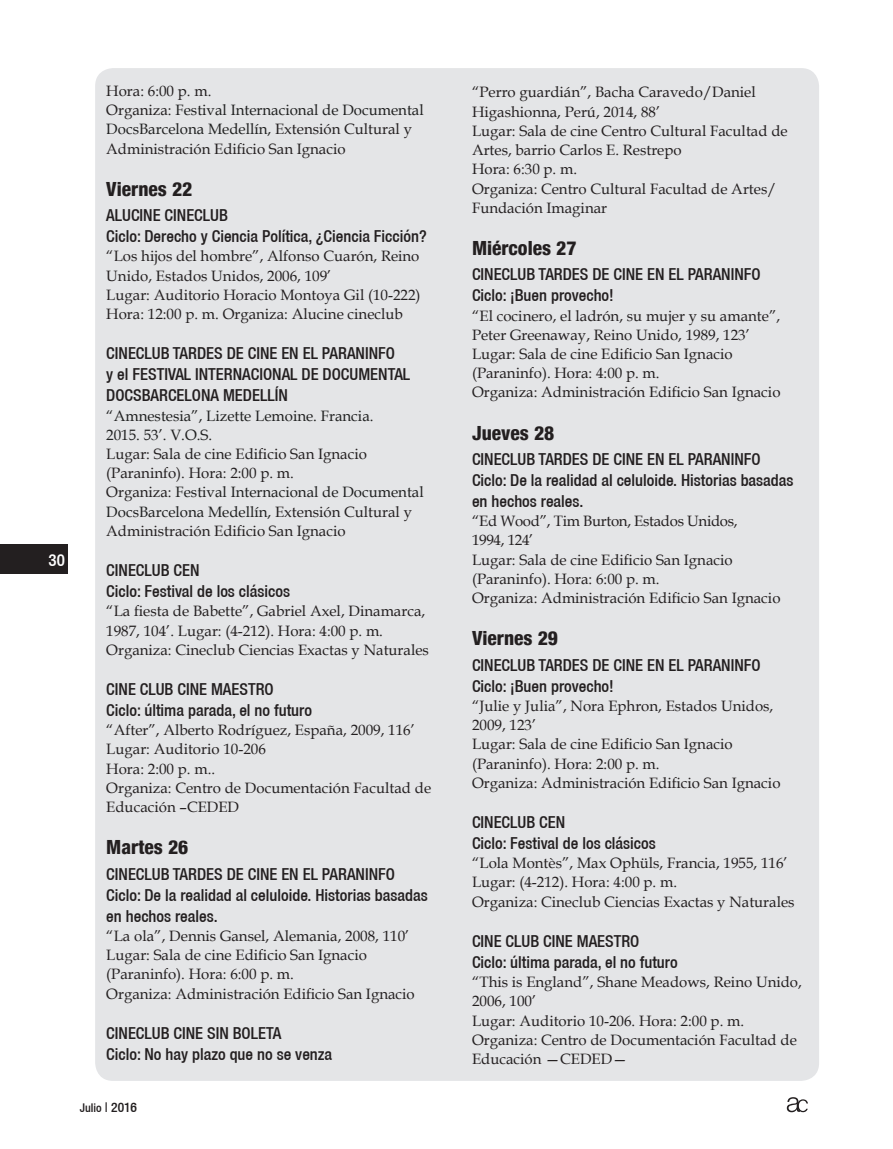
<style>
.page{position:relative;width:893px;height:1149px;background:#fff}
.page>*{position:absolute;margin:0;border:0;box-sizing:border-box;transform-origin:0 0}
.t1{font:800 condensed 19.5px "Helvetica 87";color:#231f20}
.t2{font:500 condensed 16.95px "Helvetica 67";color:#fff}
.t3{font:500 condensed 16.5px/21px "Helvetica 67";color:#231f20}
.t4{font:15px/19.2px "Book Antiqua";color:#231f20}
.t5{font:15px/19.2px "Book Antiqua";color:#1f2020}
.t6{font:500 condensed 12px "Helvetica 67";color:#231f20}
.s1{color:#1f2020}
.s2{font-size:13.5px}
</style>
<div class="page">
<div style="left:0;top:544px;width:68px;height:29px;background:#231f20"></div>
<svg style="left:787px;top:1097px;width:21px;height:14px"></svg>
<div style="left:95px;top:68px;width:724px;height:1012px;background:#e4e5e7;border-radius:18px"></div>
<p class="t2" style="left:49px;top:549px;width:18px">30</p>
<p class="t4" style="left:106px;top:81px;width:319px">Hora: 6:00 p. m.<br>Organiza: <span class="s1">Festival Internacional de Documental DocsBarcelona Medellín,</span> Extensión Cultural y Administración Edificio San Ignacio</p>
<h1 class="t1" style="left:106px;top:177px;width:88px">Viernes 22</h1>
<p class="t3" style="left:106px;top:204px;width:322px">ALUCINE CINECLUB<br>Ciclo: Derecho y Ciencia Política, ¿Ciencia Ficción?</p>
<p class="t4" style="left:106px;top:246px;width:316px">“Los hijos del hombre”, Alfonso Cuarón, Reino Unido, Estados Unidos, 2006, 109’<br>Lugar: Auditorio Horacio Montoya Gil (10-222)<br>Hora: 12:00 p. m. Organiza: Alucine cineclub</p>
<p class="t3" style="left:106px;top:342px;width:305px">CINECLUB TARDES DE CINE EN EL PARANINFO<br>y el FESTIVAL INTERNACIONAL DE DOCUMENTAL<br>DOCSBARCELONA MEDELLÍN</p>
<p class="t5" style="left:106px;top:405px;width:269px">“Amnestesia”, Lizette Lemoine. Francia.<br>2015. 53’. V.O.S.</p>
<p class="t4" style="left:106px;top:444px;width:319px">Lugar: Sala de cine Edificio San Ignacio (Paraninfo). Hora: 2:00 p. m.<br>Organiza: <span class="s1">Festival Internacional de Documental DocsBarcelona Medellín,</span> Extensión Cultural y Administración Edificio San Ignacio</p>
<p class="t3" style="left:106px;top:559px;width:185px">CINECLUB CEN<br>Ciclo: Festival de los clásicos</p>
<p class="t4" style="left:106px;top:601px;width:324px">“La fiesta de Babette”, Gabriel Axel, Dinamarca,<br>1987, 104’. Lugar: (4-212). Hora: 4:00 p. m.<br>Organiza: Cineclub Ciencias Exactas y Naturales</p>
<p class="t3" style="left:106px;top:678px;width:207px">CINE CLUB CINE MAESTRO<br>Ciclo: última parada, el no futuro</p>
<p class="t4" style="left:106px;top:720px;width:326px">“After”, Alberto Rodríguez, España, 2009, 116’<br>Lugar: Auditorio 10-206<br>Hora: 2:00 p. m..<br>Organiza: Centro de Documentación Facultad de<br>Educación –CEDED</p>
<h1 class="t1" style="left:106px;top:835px;width:84px">Martes 26</h1>
<p class="t3" style="left:106px;top:862px;width:323px">CINECLUB TARDES DE CINE EN EL PARANINFO<br>Ciclo: De la realidad al celuloide. Historias basadas en hechos reales.</p>
<p class="t4" style="left:106px;top:925px;width:310px">“La ola”, Dennis Gansel, Alemania, 2008, 110’ Lugar: Sala de cine Edificio San Ignacio (Paraninfo). Hora: 6:00 p. m.<br>Organiza: Administración Edificio San Ignacio</p>
<p class="t3" style="left:106px;top:1021px;width:227px">CINECLUB CINE SIN BOLETA<br>Ciclo: No hay plazo que no se venza</p>
<p class="t6" style="left:80px;top:1100px;width:59px">Julio <span class="s2">| 2016</span></p>
<p class="t4" style="left:472px;top:82px;width:317px">“Perro guardián”, Bacha Caravedo/Daniel Higashionna, Perú, 2014, 88’<br>Lugar: Sala de cine Centro Cultural Facultad de Artes, barrio Carlos E. Restrepo<br>Hora: 6:30 p. m.<br>Organiza: Centro Cultural Facultad de Artes/ Fundación Imaginar</p>
<h1 class="t1" style="left:472px;top:236px;width:106px">Miércoles 27</h1>
<p class="t3" style="left:472px;top:263px;width:290px">CINECLUB TARDES DE CINE EN EL PARANINFO<br>Ciclo: ¡Buen provecho!</p>
<p class="t4" style="left:472px;top:305px;width:310px">“El cocinero, el ladrón, su mujer y su amante”, Peter Greenaway, Reino Unido, 1989, 123’ Lugar: Sala de cine Edificio San Ignacio (Paraninfo). Hora: 4:00 p. m.<br>Organiza: Administración Edificio San Ignacio</p>
<h1 class="t1" style="left:472px;top:420px;width:84px">Jueves 28</h1>
<p class="t3" style="left:472px;top:448px;width:323px">CINECLUB TARDES DE CINE EN EL PARANINFO<br>Ciclo: De la realidad al celuloide. Historias basadas en hechos reales.</p>
<p class="t4" style="left:472px;top:511px;width:310px">“Ed Wood”, Tim Burton, Estados Unidos,<br>1994, 124’<br>Lugar: Sala de cine Edificio San Ignacio (Paraninfo). Hora: 6:00 p. m.<br>Organiza: Administración Edificio San Ignacio</p>
<h1 class="t1" style="left:472px;top:626px;width:88px">Viernes 29</h1>
<p class="t3" style="left:472px;top:654px;width:290px">CINECLUB TARDES DE CINE EN EL PARANINFO<br>Ciclo: ¡Buen provecho!</p>
<p class="t4" style="left:472px;top:695px;width:310px">“Julie y Julia”, Nora Ephron, Estados Unidos, 2009, 123’<br>Lugar: Sala de cine Edificio San Ignacio (Paraninfo). Hora: 2:00 p. m.<br>Organiza: Administración Edificio San Ignacio</p>
<p class="t3" style="left:472px;top:811px;width:185px">CINECLUB CEN<br>Ciclo: Festival de los clásicos</p>
<p class="t4" style="left:472px;top:852px;width:324px">“Lola Montès”, Max Ophüls, Francia, 1955, 116’<br>Lugar: (4-212). Hora: 4:00 p. m.<br>Organiza: Cineclub Ciencias Exactas y Naturales</p>
<p class="t3" style="left:472px;top:930px;width:207px">CINE CLUB CINE MAESTRO<br>Ciclo: última parada, el no futuro</p>
<p class="t4" style="left:472px;top:971px;width:331px">“This is England”, Shane Meadows, Reino Unido, 2006, 100’<br>Lugar: Auditorio 10-206. Hora: 2:00 p. m.<br>Organiza: Centro de Documentación Facultad de Educación —CEDED—</p>
</div>
